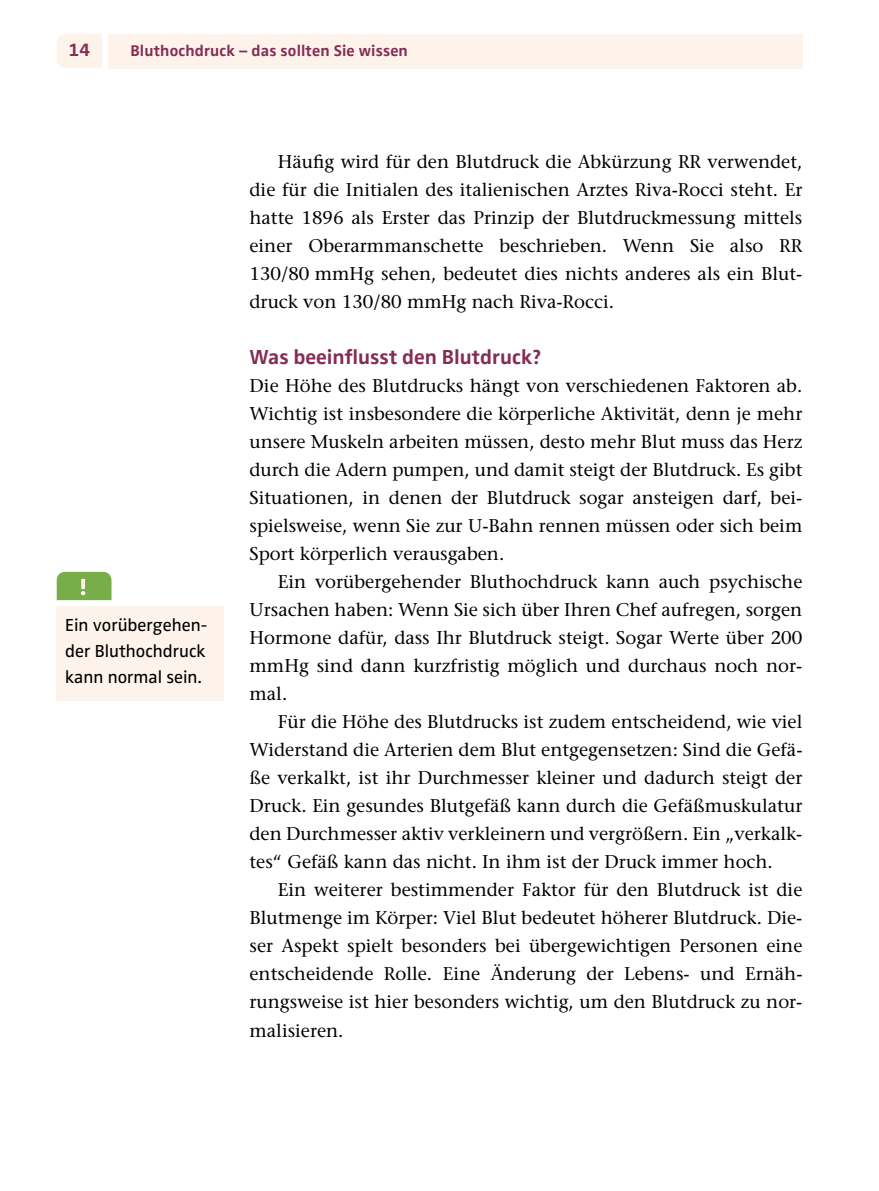
<style>
.page{position:relative;width:879px;height:1191px;background:#fff}
.page>*{position:absolute;margin:0;border:0;box-sizing:border-box;transform-origin:0 0}
.t1{font:700 21px "Zwo Pro";color:#842c56}
.t2{font:18.4px/28px "Stone Serif";color:#000;text-align:justify}
.t3{font:700 18.4px "Zwo Pro";color:#842c56}
.t4{font:18px/26px "Zwo Pro";color:#000;text-align:justify}
.t5{font:700 16px "Zwo Pro";letter-spacing:.01em;color:#842c56}
</style>
<div class="page">
<div style="left:57px;top:34px;width:45px;height:34px;background:#fef3ea"></div>
<div style="left:108px;top:34px;width:694px;height:34px;background:#fef3ea"></div>
<div style="left:57px;top:606px;width:167px;height:94px;background:#fef3ea"></div>
<div style="left:57px;top:572px;width:54px;height:28px;background:#77ae49"></div>
<p class="t3" style="left:69px;top:39px;width:23px">14</p>
<p class="t5" style="left:130px;top:41px;width:279px">Bluthochdruck – das sollten Sie wissen</p>
<p class="t4" style="left:65px;top:612px;width:143px">Ein vorübergehen&shy;der Bluthochdruck kann normal sein.</p>
<p class="t2" style="left:249px;top:148px;width:554px;text-indent:28px">Häufig wird für den Blutdruck die Abkürzung RR verwendet, die für die Initialen des italienischen Arztes Riva-Rocci steht. Er hatte 1896 als Erster das Prinzip der Blutdruckmessung mittels einer Oberarmmanschette beschrieben. Wenn Sie also RR 130/80 mmHg sehen, bedeutet dies nichts anderes als ein Blut&shy;druck von 130/80 mmHg nach Riva-Rocci.</p>
<p class="t1" style="left:249px;top:345px;width:293px">Was beeinflusst den Blutdruck?</p>
<p class="t2" style="left:249px;top:372px;width:554px">Die Höhe des Blutdrucks hängt von verschiedenen Faktoren ab.<br>Wichtig ist insbesondere die körperliche Aktivität, denn je mehr unsere Muskeln arbeiten müssen, desto mehr Blut muss das Herz durch die Adern pumpen, und damit steigt der Blutdruck. Es gibt Situationen, in denen der Blutdruck sogar ansteigen darf, bei&shy;spielsweise, wenn Sie zur U-Bahn rennen müssen oder sich beim Sport körperlich verausgaben.</p>
<p class="t2" style="left:249px;top:568px;width:554px;text-indent:28px">Ein vorübergehender Bluthochdruck kann auch psychische Ursachen haben: Wenn Sie sich über Ihren Chef aufregen, sorgen Hormone dafür, dass Ihr Blutdruck steigt. Sogar Werte über 200 mmHg sind dann kurzfristig möglich und durchaus noch nor&shy;mal.</p>
<p class="t2" style="left:249px;top:708px;width:554px;text-indent:28px">Für die Höhe des Blutdrucks ist zudem entscheidend, wie viel Widerstand die Arterien dem Blut entgegensetzen: Sind die Gefä&shy;ße verkalkt, ist ihr Durchmesser kleiner und dadurch steigt der Druck. Ein gesundes Blutgefäß kann durch die Gefäßmuskulatur den Durchmesser aktiv verkleinern und vergrößern. Ein „verkalk&shy;tes“ Gefäß kann das nicht. In ihm ist der Druck immer hoch.</p>
<p class="t2" style="left:249px;top:876px;width:554px;text-indent:28px">Ein weiterer bestimmender Faktor für den Blutdruck ist die Blutmenge im Körper: Viel Blut bedeutet höherer Blutdruck. Die&shy;ser Aspekt spielt besonders bei übergewichtigen Personen eine entscheidende Rolle. Eine Änderung der Lebens- und Ernäh&shy;rungsweise ist hier besonders wichtig, um den Blutdruck zu nor&shy;malisieren.</p>
</div>
